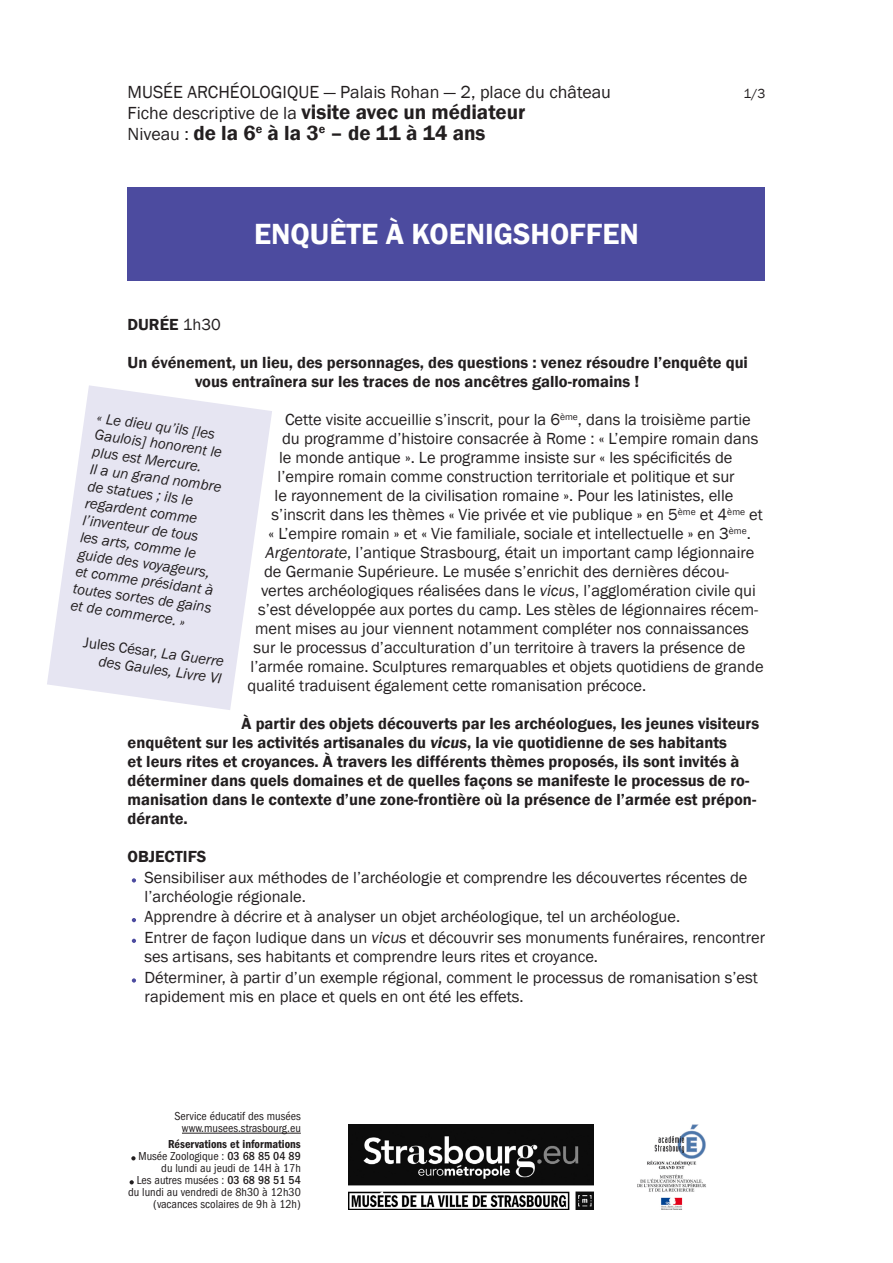
<style>
.page{position:relative;width:893px;height:1263px;background:#fff}
.page>*{position:absolute;margin:0;border:0;box-sizing:border-box;transform-origin:0 0}
.t1{font:600 30px "Franklin Gothic";color:#fff}
.t2{font:600 21px/21px "Franklin Gothic";color:#231f20}
.t3{font:18px "Franklin Gothic";color:#231f20}
.t4{font:16.5px/20.7px "Franklin Gothic";color:#231f20}
.t5{font:600 16.5px/18.9px "Franklin Gothic";color:#231f20}
.t6{font:italic 15px/17.2px "Franklin Gothic";color:#231f20}
.t7{font:13.5px "Franklin Gothic";color:#231f20}
.t8{font:condensed 12px/12px "Franklin Gothic";color:#231f20;text-align:right}
.s1{font-weight:400;font-size:18px}
.s2{font-weight:400}
.s3{font-style:italic}
.s4{font-style:normal}
.s5{font-weight:600}
.s6{font-weight:500}
</style>
<div class="page">
<div style="left:128px;top:187px;width:637px;height:94px;background:#4c4b9f"></div>
<svg style="left:132px;top:878px;width:4px;height:4px"></svg>
<svg style="left:132px;top:918px;width:4px;height:4px"></svg>
<svg style="left:132px;top:939px;width:4px;height:4px"></svg>
<svg style="left:132px;top:978px;width:4px;height:5px"></svg>
<img style="left:349px;top:1124px;width:244px;height:85px">
<hr style="left:182px;top:1133px;width:119px;height:1px;background:#231f20">
<svg style="left:131px;top:1156px;width:5px;height:4px"></svg>
<svg style="left:130px;top:1180px;width:4px;height:4px"></svg>
<img style="left:638px;top:1124px;width:68px;height:86px">
<svg style="left:47px;top:385px;width:225px;height:325px;fill:#e6e5f2"></svg>
<p class="t3" style="left:128px;top:80px;width:485px">MUSÉE ARCHÉOLOGIQUE — Palais Rohan — 2, place du château</p>
<p class="t7" style="left:743px;top:85px;width:23px">1/3</p>
<p class="t2" style="left:128px;top:101px;width:399px"><span class="s1">Fiche descriptive de la</span> visite avec un médiateur<br><span class="s1">Niveau :</span> de la 6<sup>e</sup> à la 3<sup>e</sup> – de 11 à 14 ans</p>
<h1 class="t1" style="left:254px;top:216px;width:386px">ENQUÊTE À KOENIGSHOFFEN</h1>
<p class="t5" style="left:128px;top:316px;width:95px">DURÉE <span class="s2">1h30</span></p>
<p class="t5" style="left:195px;top:354px;width:554px;text-indent:-68px">Un événement, un lieu, des personnages, des questions : venez résoudre l’enquête qui vous entraînera sur les traces de nos ancêtres gallo-romains !</p>
<p class="t4" style="left:285px;top:410px;width:467px">Cette visite accueillie s’inscrit, pour la 6<sup>ème</sup>, dans la troisième partie</p>
<p class="t4" style="left:282px;top:429px;width:478px">du programme d’histoire consacrée à Rome : « L’empire romain dans</p>
<p class="t4" style="left:279px;top:448px;width:455px">le monde antique ». Le programme insiste sur « les spécificités de</p>
<p class="t4" style="left:278px;top:467px;width:459px">l’empire romain comme construction territoriale et politique et sur</p>
<p class="t4" style="left:275px;top:486px;width:460px">le rayonnement de la civilisation romaine ». Pour les latinistes, elle</p>
<p class="t4" style="left:272px;top:505px;width:493px">s’inscrit dans les thèmes « Vie privée et vie publique » en 5<sup>ème</sup> et 4<sup>ème</sup> et</p>
<p class="t4" style="left:269px;top:524px;width:484px">« L’empire romain » et « Vie familiale, sociale et intellectuelle » en 3<sup>ème</sup>.</p>
<p class="t4" style="left:266px;top:543px;width:490px"><span class="s3">Argentorate</span>, l’antique Strasbourg, était un important camp légionnaire</p>
<p class="t4" style="left:264px;top:562px;width:466px">de Germanie Supérieure. Le musée s’enrichit des dernières décou-</p>
<p class="t4" style="left:261px;top:581px;width:496px">vertes archéologiques réalisées dans le <span class="s3">vicus</span>, l’agglomération civile qui</p>
<p class="t4" style="left:258px;top:600px;width:502px">s’est développée aux portes du camp. Les stèles de légionnaires récem-</p>
<p class="t4" style="left:255px;top:619px;width:495px">ment mises au jour viennent notamment compléter nos connaissances</p>
<p class="t4" style="left:254px;top:638px;width:493px">sur le processus d’acculturation d’un territoire à travers la présence de</p>
<p class="t4" style="left:251px;top:657px;width:514px">l’armée romaine. Sculptures remarquables et objets quotidiens de grande</p>
<p class="t4" style="left:248px;top:675px;width:400px">qualité traduisent également cette romanisation précoce.</p>
<p class="t5" style="left:128px;top:714px;width:633px;text-indent:114px">À partir des objets découverts par les archéologues, les jeunes visiteurs enquêtent sur les activités artisanales du <span class="s3">vicus</span>, la vie quotidienne de ses habitants<br>et leurs rites et croyances. À travers les différents thèmes proposés, ils sont invités à déterminer dans quels domaines et de quelles façons se manifeste le processus de ro&shy;manisation dans le contexte d’une zone-frontière où la présence de l’armée est prépon&shy;dérante.</p>
<p class="t5" style="left:128px;top:847px;width:80px">OBJECTIFS</p>
<p class="t4" style="left:145px;top:868px;width:604px;line-height:18.9px">Sensibiliser aux méthodes de l’archéologie et comprendre les découvertes récentes de l’archéologie régionale.</p>
<p class="t4" style="left:145px;top:907px;width:622px">Apprendre à décrire et à analyser un objet archéologique, tel un archéologue.<br>Entrer de façon ludique dans un <span class="s3">vicus</span> et découvrir ses monuments funéraires, rencontrer</p>
<p class="t4" style="left:145px;top:946px;width:615px">ses artisans, ses habitants et comprendre leurs rites et croyance.<br>Déterminer, à partir d’un exemple régional, comment le processus de romanisation s’est</p>
<p class="t4" style="left:145px;top:986px;width:381px">rapidement mis en place et quels en ont été les effets.</p>
<p class="t6" style="left:98px;top:409px;width:141px;rotate:8deg">« Le dieu qu’ils [les<br>Gaulois] honorent le plus est Mercure.<br>Il a un grand nombre de statues ; ils le regardent comme l’inventeur de tous<br>les arts, comme le guide des voyageurs, et comme présidant à toutes sortes de gains et de commerce. »</p>
<p class="t6" style="left:85px;top:634px;width:143px;text-align:right;rotate:8deg"><span class="s4">Jules César,</span> La Guerre des Gaules, Livre VI</p>
<p class="t8" style="left:175px;top:1110px;width:128px">Service éducatif des musées www.musees.strasbourg.eu</p>
<p class="t8" style="left:128px;top:1138px;width:174px"><span class="s5">Réservations et informations<br></span>Musée Zoologique : <span class="s6">03 68 85 04 89 </span>du lundi au jeudi de 14H à 17h<br>Les autres musées : <span class="s6">03 68 98 51 54 </span>du lundi au vendredi de 8h30 à 12h30 (vacances scolaires de 9h à 12h)</p>
</div>
